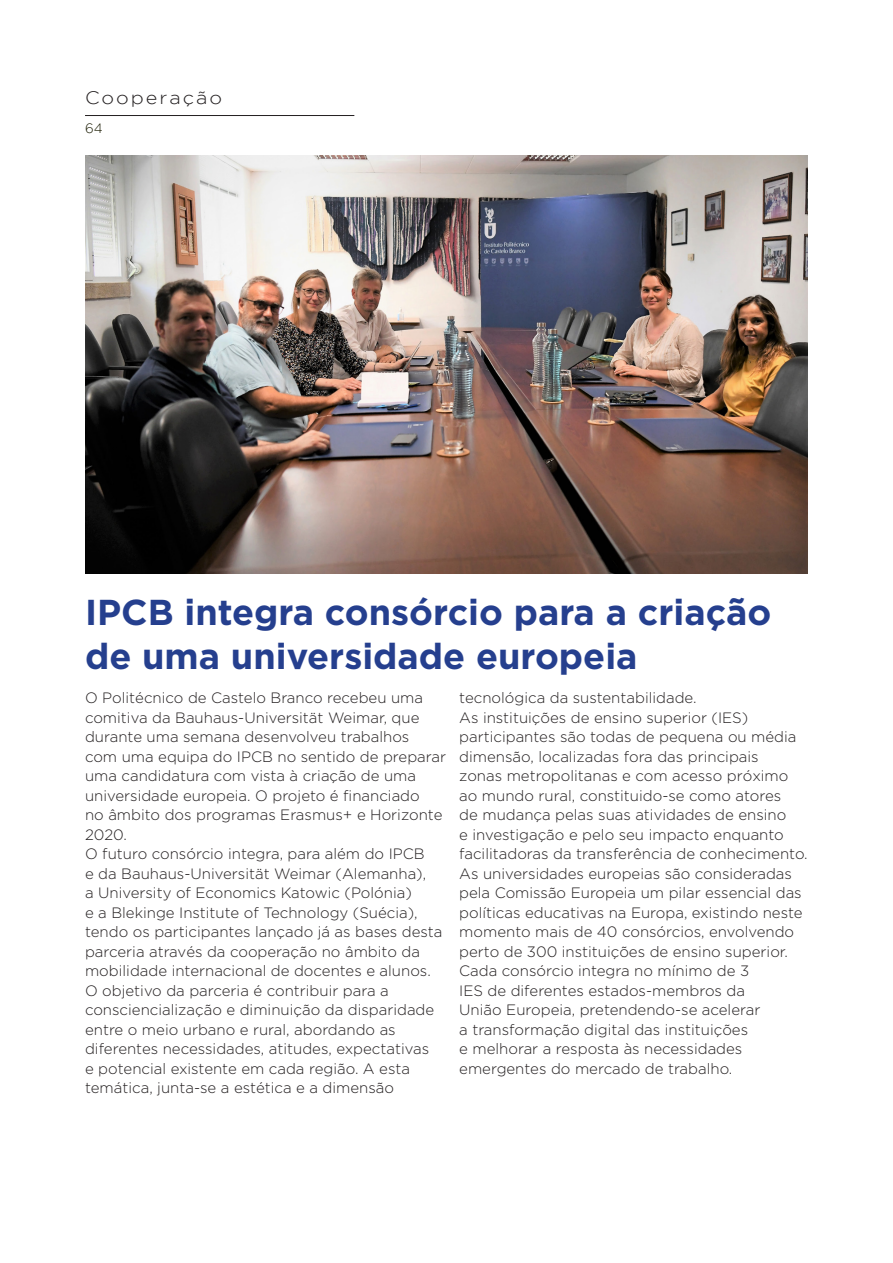
<style>
.page{position:relative;width:893px;height:1263px;background:#fff}
.page>*{position:absolute;margin:0;border:0;box-sizing:border-box;transform-origin:0 0}
.Texto{font:700 36px/43.2px "Gotham";color:#253f8e}
.Cabeçalho{font:300 18px "Gotham";letter-spacing:.1em;color:#231f20;scale:1.1 1}
.Texto-2{font:300 15px/19.5px "Gotham";color:#231f20}
.t1{font:300 13.5px "Gotham";color:#191a00}
</style>
<div class="page">
<hr style="left:85px;top:115px;width:269px;height:1px;background:#231f20">
<img style="left:85px;top:155px;width:723px;height:418px">
<p class="Cabeçalho" style="left:85px;top:88px;width:126px">Cooperação</p>
<p class="t1" style="left:85px;top:121px;width:19px">64</p>
<p class="Texto" style="left:85px;top:590px;width:688px">IPCB integra consórcio para a criação de uma universidade europeia</p>
<p class="Texto-2" style="left:459px;top:688px;width:239px">tecnológica da sustentabilidade.</p>
<p class="Texto-2" style="left:459px;top:707px;width:350px">As instituições de ensino superior (IES) participantes são todas de pequena ou média dimensão, localizadas fora das principais<br>zonas metropolitanas e com acesso próximo ao mundo rural, constituido-se como atores<br>de mudança pelas suas atividades de ensino<br>e investigação e pelo seu impacto enquanto facilitadoras da transferência de conhecimento.</p>
<p class="Texto-2" style="left:459px;top:863px;width:345px">As universidades europeias são consideradas pela Comissão Europeia um pilar essencial das políticas educativas na Europa, existindo neste momento mais de 40 consórcios, envolvendo perto de 300 instituições de ensino superior.<br>Cada consórcio integra no mínimo de 3<br>IES de diferentes estados-membros da<br>União Europeia, pretendendo-se acelerar<br>a transformação digital das instituições<br>e melhorar a resposta às necessidades emergentes do mercado de trabalho.</p>
<p class="Texto-2" style="left:85px;top:688px;width:363px">O Politécnico de Castelo Branco recebeu uma comitiva da Bauhaus-Universität Weimar, que durante uma semana desenvolveu trabalhos<br>com uma equipa do IPCB no sentido de preparar uma candidatura com vista à criação de uma universidade europeia. O projeto é financiado<br>no âmbito dos programas Erasmus+ e Horizonte 2020.</p>
<p class="Texto-2" style="left:85px;top:844px;width:359px">O futuro consórcio integra, para além do IPCB<br>e da Bauhaus-Universität Weimar (Alemanha),<br>a University of Economics Katowic (Polónia)<br>e a Blekinge Institute of Technology (Suécia), tendo os participantes lançado já as bases desta parceria através da cooperação no âmbito da mobilidade internacional de docentes e alunos.</p>
<p class="Texto-2" style="left:85px;top:980px;width:351px">O objetivo da parceria é contribuir para a consciencialização e diminuição da disparidade entre o meio urbano e rural, abordando as diferentes necessidades, atitudes, expectativas e potencial existente em cada região. A esta temática, junta-se a estética e a dimensão</p>
</div>
